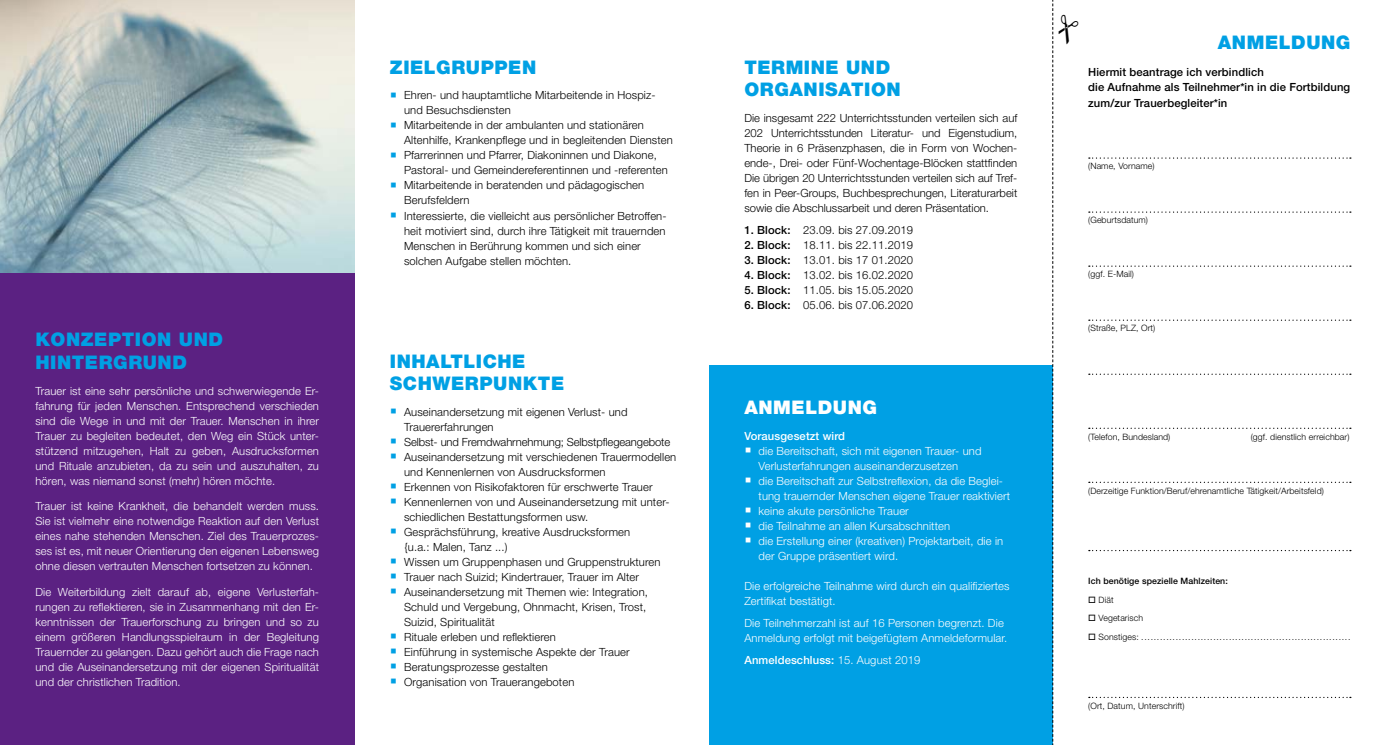
<style>
.page{position:relative;width:1386px;height:745px;background:#fff}
.page>*{position:absolute;margin:0;border:0;box-sizing:border-box;transform-origin:0 0}
.t1{font:900 18.75px/22.5px "Helvetica Neue LT Pro";letter-spacing:.03em;color:#00a0e4}
.t2{font:900 18.75px "Helvetica Neue LT Pro";letter-spacing:.03em;color:#fff}
.t3{font:300 11.25px/15px "Helvetica Neue LT Pro";letter-spacing:.01em;color:#000}
.t4{font:300 11.25px/15px "Helvetica Neue LT Pro";letter-spacing:.01em;color:#fff;text-align:justify}
.t5{font:500 11.25px/15px "Helvetica Neue LT Pro";letter-spacing:.01em;color:#000}
.t6{font:500 11.25px "Helvetica Neue LT Pro";letter-spacing:.01em;color:#fff}
.t7{font:300 8.75px "Helvetica Neue LT Pro";letter-spacing:.01em;color:#000}
.t8{font:500 8.75px "Helvetica Neue LT Pro";letter-spacing:.01em;color:#000}
.s1{font-weight:500}
.s2{font-weight:300}
</style>
<div class="page">
<img style="left:0;top:0;width:354px;height:273px">
<div style="left:0;top:273px;width:354px;height:471px;background:#5b2182"></div>
<div style="left:709px;top:366px;width:343px;height:378px;background:#00a0e4"></div>
<svg style="left:1088px;top:157px;width:262px;height:2px"></svg>
<svg style="left:1088px;top:211px;width:262px;height:1px"></svg>
<svg style="left:1088px;top:265px;width:262px;height:1px"></svg>
<svg style="left:1088px;top:319px;width:262px;height:1px"></svg>
<svg style="left:1088px;top:373px;width:262px;height:1px"></svg>
<svg style="left:1088px;top:427px;width:262px;height:1px"></svg>
<svg style="left:1088px;top:481px;width:262px;height:1px"></svg>
<svg style="left:1088px;top:549px;width:262px;height:2px"></svg>
<svg style="left:1088px;top:696px;width:260px;height:1px"></svg>
<svg style="left:1052px;top:0;width:2px;height:744px"></svg>
<h1 class="t1" style="left:35px;top:328px;width:189px">KONZEPTION UND<br>HINTERGRUND</h1>
<p class="t4" style="left:35px;top:382px;width:285px">Trauer ist eine sehr persönliche und schwerwiegende Er&shy;fahrung für jeden Menschen. Entsprechend verschieden sind die Wege in und mit der Trauer. Menschen in ihrer Trauer zu begleiten bedeutet, den Weg ein Stück unter&shy;stützend mitzugehen, Halt zu geben, Ausdrucksformen und Rituale anzubieten, da zu sein und auszuhalten, zu hören, was niemand sonst (mehr) hören möchte.</p>
<p class="t4" style="left:35px;top:498px;width:285px">Trauer ist keine Krankheit, die behandelt werden muss.<br>Sie ist vielmehr eine notwendige Reaktion auf den Verlust eines nahe stehenden Menschen. Ziel des Trauerprozes&shy;ses ist es, mit neuer Orientierung den eigenen Lebensweg ohne diesen vertrauten Menschen fortsetzen zu können.</p>
<p class="t4" style="left:35px;top:584px;width:285px">Die Weiterbildung zielt darauf ab, eigene Verlusterfah&shy;rungen zu reflektieren, sie in Zusammenhang mit den Er&shy;kenntnissen der Trauerforschung zu bringen und so zu einem größeren Handlungsspielraum in der Begleitung Trauernder zu gelangen. Dazu gehört auch die Frage nach und die Auseinandersetzung mit der eigenen Spiritualität und der christlichen Tradition.</p>
<h1 class="t1" style="left:390px;top:56px;width:148px">ZIELGRUPPEN</h1>
<p class="t3" style="left:404px;top:88px;width:270px">Ehren- und hauptamtliche Mitarbeitende in Hospiz&shy;und Besuchsdiensten<br>Mitarbeitende in der ambulanten und stationären Altenhilfe, Krankenpflege und in begleitenden Diensten Pfarrerinnen und Pfarrer, Diakoninnen und Diakone, Pastoral- und Gemeindereferentinnen und -referenten Mitarbeitende in beratenden und pädagogischen Berufsfeldern<br>Interessierte, die vielleicht aus persönlicher Betroffen&shy;heit motiviert sind, durch ihre Tätigkeit mit trauernden Menschen in Berührung kommen und sich einer solchen Aufgabe stellen möchten.</p>
<h1 class="t1" style="left:390px;top:349px;width:176px">INHALTLICHE<br>SCHWERPUNKTE</h1>
<p class="t3" style="left:404px;top:404px;width:274px">Auseinandersetzung mit eigenen Verlust- und Trauererfahrungen<br>Selbst- und Fremdwahrnehmung; Selbstpflegeangebote Auseinandersetzung mit verschiedenen Trauermodellen und Kennenlernen von Ausdrucksformen<br>Erkennen von Risikofaktoren für erschwerte Trauer Kennenlernen von und Auseinandersetzung mit unter&shy;schiedlichen Bestattungsformen usw.<br>Gesprächsführung, kreative Ausdrucksformen<br>{u.a.: Malen, Tanz ...)<br>Wissen um Gruppenphasen und Gruppenstrukturen Trauer nach Suizid; Kindertrauer, Trauer im Alter Auseinandersetzung mit Themen wie: Integration, Schuld und Vergebung, Ohnmacht, Krisen, Trost, Suizid, Spiritualität<br>Rituale erleben und reflektieren<br>Einführung in systemische Aspekte der Trauer Beratungsprozesse gestalten<br>Organisation von Trauerangeboten</p>
<h1 class="t1" style="left:744px;top:56px;width:158px">TERMINE UND<br>ORGANISATION</h1>
<p class="t3" style="left:744px;top:110px;width:274px;text-align:justify">Die insgesamt 222 Unterrichtsstunden verteilen sich auf 202 Unterrichtsstunden Literatur- und Eigenstudium, Theorie in 6 Präsenzphasen, die in Form von Wochen&shy;ende-, Drei- oder Fünf-Wochentage-Blöcken stattfinden Die übrigen 20 Unterrichtsstunden verteilen sich auf Tref&shy;fen in Peer-Groups, Buchbesprechungen, Literaturarbeit sowie die Abschlussarbeit und deren Präsentation.</p>
<p class="t3" style="left:744px;top:222px;width:170px"><span class="s1">1. Block:</span> 23.09. bis 27.09.2019</p>
<p class="t3" style="left:744px;top:237px;width:170px"><span class="s1">2. Block:</span> 18.11. bis 22.11.2019</p>
<p class="t3" style="left:744px;top:252px;width:170px"><span class="s1">3. Block:</span> 13.01. bis 17 01.2020</p>
<p class="t3" style="left:744px;top:267px;width:170px"><span class="s1">4. Block:</span> 13.02. bis 16.02.2020</p>
<p class="t3" style="left:744px;top:282px;width:170px"><span class="s1">5. Block:</span> 11.05. bis 15.05.2020</p>
<p class="t3" style="left:744px;top:297px;width:170px"><span class="s1">6. Block:</span> 05.06. bis 07.06.2020</p>
<h1 class="t2" style="left:744px;top:396px;width:134px">ANMELDUNG</h1>
<p class="t6" style="left:744px;top:429px;width:102px">Vorausgesetzt wird</p>
<p class="t4" style="left:758px;top:443px;width:253px;text-align:left">die Bereitschaft, sich mit eigenen Trauer- und Verlusterfahrungen auseinanderzusetzen<br>die Bereitschaft zur Selbstreflexion, da die Beglei&shy;tung trauernder Menschen eigene Trauer reaktiviert keine akute persönliche Trauer<br>die Teilnahme an allen Kursabschnitten<br>die Erstellung einer (kreativen) Projektarbeit, die in der Gruppe präsentiert wird.</p>
<p class="t4" style="left:744px;top:578px;width:267px">Die erfolgreiche Teilnahme wird durch ein qualifiziertes<br>Zertifikat bestätigt.</p>
<p class="t4" style="left:744px;top:615px;width:264px">Die Teilnehmerzahl ist auf 16 Personen begrenzt. Die<br>Anmeldung erfolgt mit beigefügtem Anmeldeformular.</p>
<p class="t6" style="left:744px;top:653px;width:177px">Anmeldeschluss: <span class="s2">15. August 2019</span></p>
<h1 class="t1" style="left:1217px;top:31px;width:134px">ANMELDUNG</h1>
<p class="t5" style="left:1088px;top:64px;width:263px">Hiermit beantrage ich verbindlich<br>die Aufnahme als Teilnehmer*in in die Fortbildung</p>
<p class="t5" style="left:1088px;top:96px;width:141px">zum/zur Trauerbegleiter*in</p>
<p class="t7" style="left:1088px;top:161px;width:68px">(Name, Vorname)</p>
<p class="t7" style="left:1088px;top:215px;width:61px">(Geburtsdatum)</p>
<p class="t7" style="left:1088px;top:269px;width:47px">(ggf. E-Mail)</p>
<p class="t7" style="left:1088px;top:323px;width:69px">(Straße, PLZ, Ort)</p>
<p class="t7" style="left:1088px;top:431px;width:84px">(Telefon, Bundesland)</p>
<p class="t7" style="left:1250px;top:431px;width:100px">(ggf. dienstlich erreichbar)</p>
<p class="t7" style="left:1088px;top:485px;width:237px">(Derzeitige Funktion/Beruf/ehrenamtliche Tätigkeit/Arbeitsfeld)</p>
<p class="t8" style="left:1088px;top:575px;width:141px">Ich benötige spezielle Mahlzeiten:</p>
<p class="t7" style="left:1088px;top:593px;width:27px">□ Diät</p>
<p class="t7" style="left:1088px;top:612px;width:56px">□ Vegetarisch</p>
<p class="t7" style="left:1088px;top:699px;width:98px">(Ort, Datum, Unterschrift)</p>
</div>
